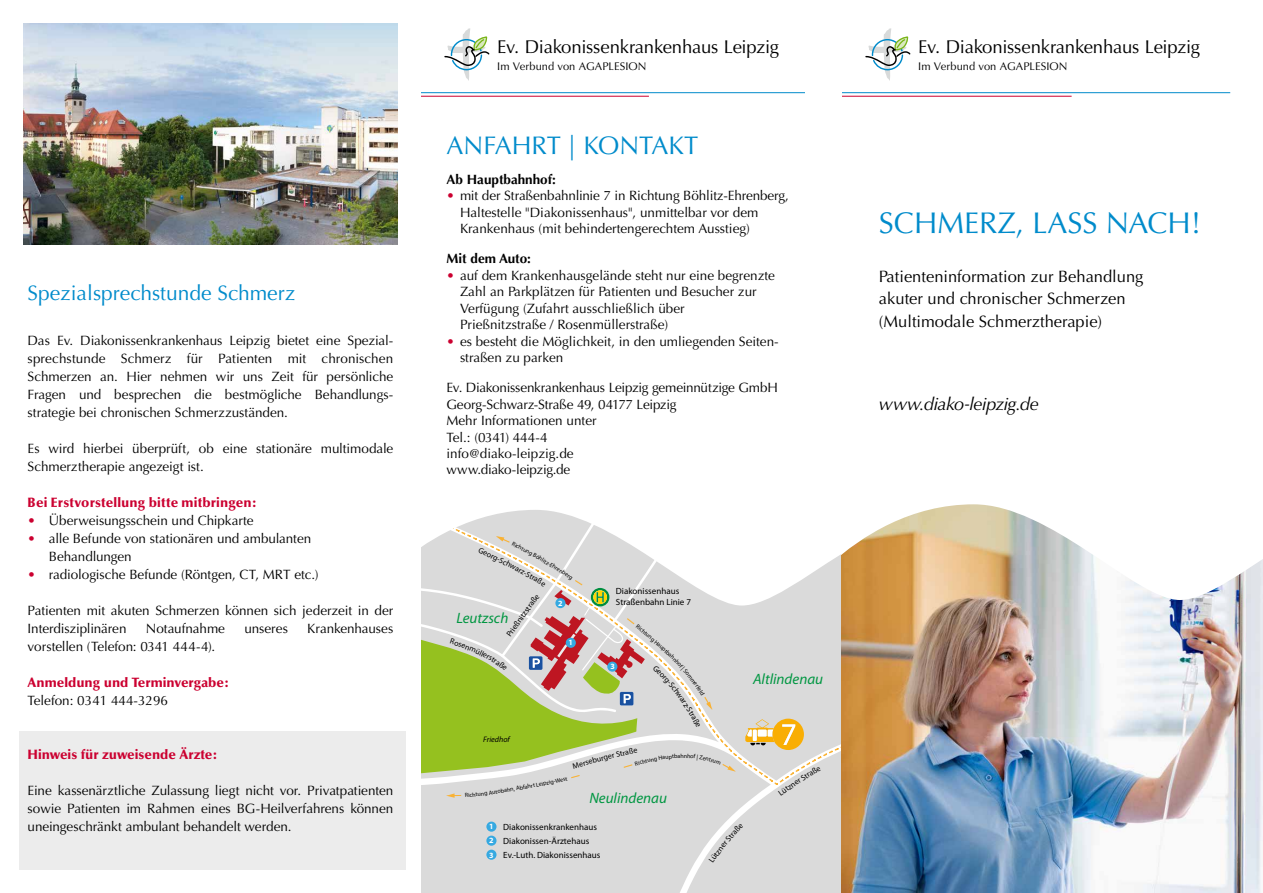
<style>
.page{position:relative;width:1263px;height:893px;background:#fff}
.page>*{position:absolute;margin:0;border:0;box-sizing:border-box;transform-origin:0 0}
.t1{font:30px "Optima LT Pro";color:#008bcb}
.t2{font:25.5px "Optima LT Pro";color:#008bcb}
.t3{font:21px "Optima LT Pro";color:#008bcb}
.t4{font:18.45px "Optima LT Pro";letter-spacing:-.015em;color:#000}
.t5{font:italic 18px "Optima LT Pro";letter-spacing:-.025em;color:#000}
.t6{font:16.5px/22.5px "Optima LT Pro";color:#000}
.t7{font:italic 15px "Myriad Pro";color:#009641}
.t8{font:13.5px/16.5px "Optima LT Pro";color:#000}
.t9{font:900 13.5px "Optima LT Pro";color:#cb0030}
.t10{font:700 13.5px "Optima LT Pro";color:#000}
.t11{font:11.1px "Optima LT Pro";letter-spacing:.005em;color:#000}
.t12{font:9px/14px "Myriad Pro";color:#000}
.t13{font:7.95px "Myriad Pro";color:#000}
.t14{font:italic 7.95px "Myriad Pro";color:#000}
.t15{font:700 7.95px/14.1px "Myriad Pro";color:#fff;text-align:justify}
.t16{font:6px "Myriad Pro";color:#000}
.s1{color:#cb0030}
</style>
<div class="page">
<div style="left:19px;top:731px;width:387px;height:139px;background:#ececec"></div>
<div style="left:421px;top:786px;width:421px;height:107px;background:#dadada"></div>
<div style="left:421px;top:605px;width:421px;height:181px;background:#dadada"></div>
<div style="left:486px;top:822px;width:10px;height:10px;background:#36a9e1;border-radius:50%"></div>
<div style="left:486px;top:836px;width:10px;height:10px;background:#36a9e1;border-radius:50%"></div>
<div style="left:486px;top:850px;width:10px;height:10px;background:#36a9e1;border-radius:50%"></div>
<svg style="left:745px;top:719px;width:59px;height:31px;background:#eac673"></svg>
<img style="left:842px;top:600px;width:421px;height:293px">
<svg style="left:842px;top:504px;width:421px;height:96px"></svg>
<svg style="left:750px;top:554px;width:92px;height:51px"></svg>
<hr style="left:842px;top:96px;width:229px;height:1px;background:#cb0030">
<hr style="left:421px;top:96px;width:228px;height:1px;background:#cb0030">
<hr style="left:842px;top:92px;width:388px;height:1px;background:#008bcb">
<hr style="left:421px;top:92px;width:384px;height:1px;background:#008bcb">
<svg style="left:865px;top:28px;width:45px;height:53px"></svg>
<svg style="left:444px;top:28px;width:45px;height:53px"></svg>
<img style="left:23px;top:23px;width:375px;height:221px">
<svg style="left:446px;top:790px;width:49px;height:8px"></svg>
<svg style="left:778px;top:766px;width:43px;height:30px"></svg>
<svg style="left:709px;top:824px;width:34px;height:39px"></svg>
<svg style="left:421px;top:510px;width:314px;height:269px"></svg>
<h3 class="t3" style="left:28px;top:280px;width:269px">Spezialsprechstunde Schmerz</h3>
<p class="t8" style="left:28px;top:332px;width:367px;line-height:18px;text-align:justify">Das Ev. Diakonissenkrankenhaus Leipzig bietet eine Spezial&shy;sprechstunde Schmerz für Patienten mit chronischen Schmerzen an. Hier nehmen wir uns Zeit für persönliche Fragen und besprechen die bestmögliche Behandlungs&shy;strategie bei chronischen Schmerzzuständen.</p>
<p class="t8" style="left:28px;top:440px;width:367px;line-height:18px">Es wird hierbei überprüft, ob eine stationäre multimodale<br>Schmerztherapie angezeigt ist.</p>
<p class="t9" style="left:28px;top:494px;width:231px">Bei Erstvorstellung bitte mitbringen:</p>
<p class="t8" style="left:28px;top:513px;width:228px"><span class="s1">•</span> Überweisungsschein und Chipkarte</p>
<p class="t8" style="left:49px;top:530px;width:264px;line-height:18px;text-indent:-21px"><span class="s1">•</span> alle Befunde von stationären und ambulanten<br>Behandlungen</p>
<p class="t8" style="left:28px;top:566px;width:292px"><span class="s1">•</span> radiologische Befunde (Röntgen, CT, MRT etc.)</p>
<p class="t8" style="left:28px;top:602px;width:367px;line-height:18px">Patienten mit akuten Schmerzen können sich jederzeit in der<br>Interdisziplinären</p>
<p class="t8" style="left:146px;top:620px;width:81px">Notaufnahme</p>
<p class="t8" style="left:244px;top:620px;width:45px">unseres</p>
<p class="t8" style="left:307px;top:620px;width:88px">Krankenhauses</p>
<p class="t8" style="left:28px;top:638px;width:189px">vorstellen (Telefon: 0341 444-4).</p>
<p class="t9" style="left:28px;top:674px;width:204px">Anmeldung und Terminvergabe:</p>
<p class="t8" style="left:28px;top:692px;width:142px">Telefon: 0341 444-3296</p>
<p class="t9" style="left:28px;top:746px;width:192px">Hinweis für zuweisende Ärzte:</p>
<p class="t8" style="left:28px;top:782px;width:367px;line-height:18px;text-align:justify">Eine kassenärztliche Zulassung liegt nicht vor. Privatpatienten sowie Patienten im Rahmen eines BG-Heilverfahrens können uneingeschränkt ambulant behandelt werden.</p>
<h3 class="t4" style="left:497px;top:35px;width:283px">Ev. Diakonissenkrankenhaus Leipzig</h3>
<p class="t11" style="left:497px;top:59px;width:151px">Im Verbund von AGAPLESION</p>
<h2 class="t2" style="left:446px;top:129px;width:253px">ANFAHRT | KONTAKT</h2>
<p class="t10" style="left:446px;top:170px;width:111px">Ab Hauptbahnhof:</p>
<p class="t8" style="left:460px;top:187px;width:330px;text-indent:-14px"><span class="s1">•</span> mit der Straßenbahnlinie 7 in Richtung Böhlitz-Ehrenberg,<br>Haltestelle "Diakonissenhaus", unmittelbar vor dem<br>Krankenhaus (mit behindertengerechtem Ausstieg)</p>
<p class="t10" style="left:446px;top:250px;width:86px">Mit dem Auto:</p>
<p class="t8" style="left:460px;top:267px;width:316px;text-indent:-14px"><span class="s1">•</span> auf dem Krankenhausgelände steht nur eine begrenzte Zahl an Parkplätzen für Patienten und Besucher zur Verfügung (Zufahrt ausschließlich über<br>Prießnitzstraße / Rosenmüllerstraße)</p>
<p class="t8" style="left:460px;top:333px;width:320px;text-indent:-14px"><span class="s1">•</span> es besteht die Möglichkeit, in den umliegenden Seiten&shy;straßen zu parken</p>
<p class="t8" style="left:446px;top:379px;width:333px">Ev. Diakonissenkrankenhaus Leipzig gemeinnützige GmbH<br>Georg-Schwarz-Straße 49, 04177 Leipzig<br>Mehr Informationen unter<br>Tel.: (0341) 444-4<br>info@diako-leipzig.de<br>www.diako-leipzig.de</p>
<p class="t13" style="left:489px;top:549px;width:23px;rotate:27deg">org-Sc</p>
<p class="t16" style="left:538px;top:553px;width:13px;rotate:30deg">öhlit</p>
<p class="t16" style="left:548px;top:559px;width:12px;rotate:31deg">z-Eh</p>
<p class="t16" style="left:557px;top:565px;width:13px;rotate:32deg">renb</p>
<p class="t13" style="left:509px;top:559px;width:18px;rotate:28deg">hwar</p>
<p class="t13" style="left:523px;top:567px;width:14px;rotate:29deg">z-St</p>
<p class="t13" style="left:505px;top:633px;width:48px;rotate:-54deg">Prießnitzstraß</p>
<p class="t7" style="left:456px;top:610px;width:53px">Leutzsch</p>
<p class="t15" style="left:558px;top:596px;width:6px">2</p>
<p class="t15" style="left:568px;top:636px;width:6px">1</p>
<p class="t12" style="left:616px;top:586px;width:77px;line-height:10.8px">Diakonissenhaus<br>Straßenbahn Linie 7</p>
<p class="t15" style="left:611px;top:660px;width:6px">3</p>
<p class="t16" style="left:639px;top:623px;width:14px;rotate:39deg">Richt</p>
<p class="t14" style="left:483px;top:735px;width:28px">Friedhof</p>
<p class="t13" style="left:572px;top:762px;width:22px;rotate:-16deg">Merse</p>
<p class="t16" style="left:680px;top:753px;width:5px">h</p>
<p class="t16" style="left:495px;top:788px;width:16px;rotate:-9deg">tobah</p>
<p class="t16" style="left:510px;top:786px;width:22px;rotate:-10deg">n, Abfah</p>
<p class="t16" style="left:530px;top:782px;width:21px;rotate:-11deg">rt Leipzi</p>
<p class="t16" style="left:550px;top:779px;width:19px;rotate:-12deg">g-West</p>
<p class="t7" style="left:589px;top:790px;width:79px">Neulindenau</p>
<p class="t15" style="left:489px;top:820px;width:6px">1<br>2<br>3</p>
<p class="t12" style="left:503px;top:820px;width:99px">Diakonissenkrankenhaus<br>Diakonissen-Ärztehaus<br>Ev.-Luth. Diakonissenhaus</p>
<p class="t7" style="left:753px;top:671px;width:72px">Altlindenau</p>
<h3 class="t4" style="left:918px;top:35px;width:283px">Ev. Diakonissenkrankenhaus Leipzig</h3>
<p class="t11" style="left:918px;top:59px;width:151px">Im Verbund von AGAPLESION</p>
<h1 class="t1" style="left:879px;top:204px;width:323px">SCHMERZ, LASS NACH!</h1>
<p class="t6" style="left:879px;top:265px;width:266px">Patienteninformation zur Behandlung akuter und chronischer Schmerzen (Multimodale Schmerztherapie)</p>
<h3 class="t5" style="left:879px;top:393px;width:161px">www.diako-leipzig.de</h3>
</div>
